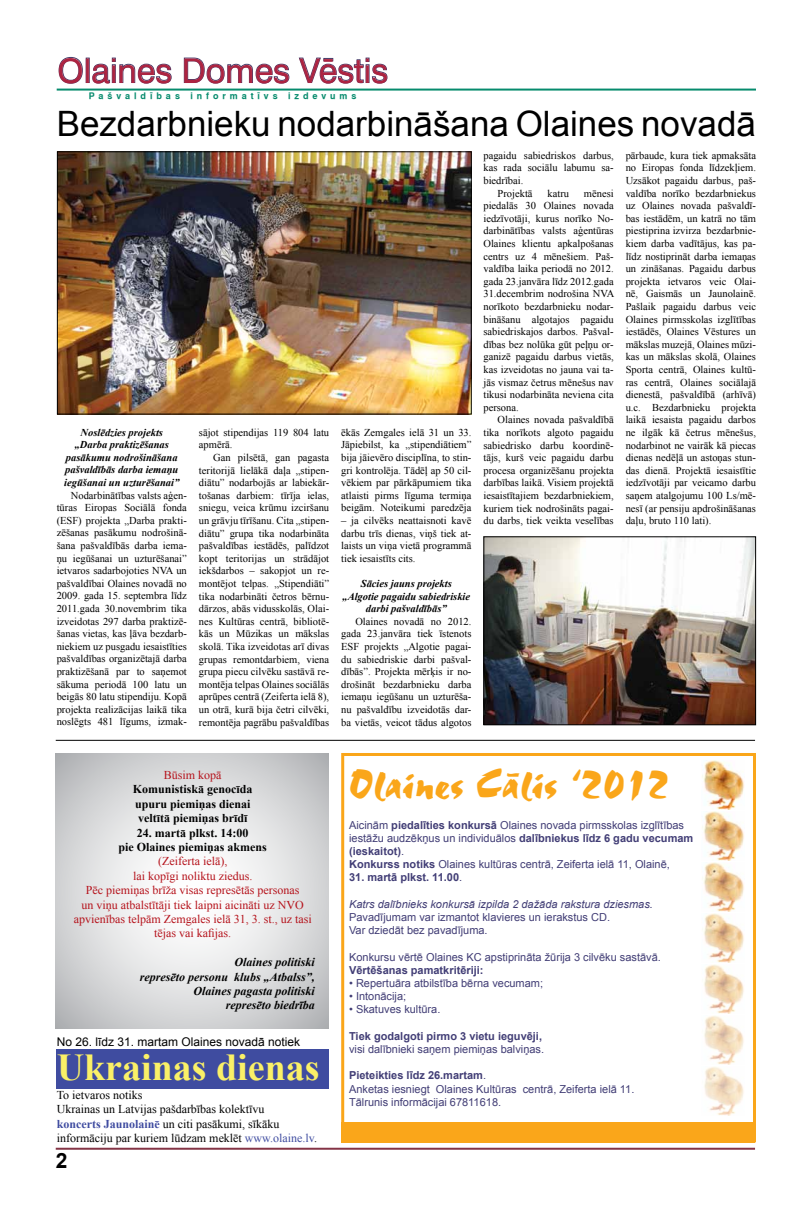
<style>
.page{position:relative;width:792px;height:1224px;background:#fff}
.page>*{position:absolute;margin:0;border:0;box-sizing:border-box;transform-origin:0 0}
.t1{font:44px "Staccato 555 TL Regular A";color:#faa61a}
.t2{font:700 38px "Times New Roman";color:#faf067}
.t3{font:35px "Arial";color:#000}
.t4{font:34px "Swiss 721 TL";color:#ad2441}
.t5{font:700 21px "Arial";color:#000}
.t6{font:12px/14.4px "Times New Roman";color:#b5121b;text-align:center}
.t7{font:12px/14.4px "Times New Roman";color:#000}
.t8{font:700 12px/14.4px "Times New Roman";color:#000}
.t9{font:italic 700 12px/14.4px "Times New Roman";color:#000;text-align:right}
.t10{font:12px "Arial";color:#000}
.t11{font:11px/13.2px "Arial";color:#423e76}
.t12{font:700 11px "Arial";color:#423e76}
.t13{font:italic 11px "Arial";color:#423e76}
.t14{font:10.5px/12.6px "Times New Roman";color:#000;text-align:justify}
.t15{font:italic 700 10.5px/12.6px "Times New Roman";color:#000;text-align:center}
.t16{font:700 9px "Swiss 721 TL";letter-spacing:.44em;color:#068b6d}
.s1{font-weight:700;color:#3f4ca0}
.s2{color:#3f4ca0}
.s3{font-weight:700}
.s4{font-weight:400}
</style>
<div class="page">
<div style="left:57px;top:1049px;width:272px;height:40px;background:#3f4ca0"></div>
<svg style="left:56px;top:753px;width:273px;height:276px"></svg>
<div style="left:341px;top:753px;width:415px;height:389px;border:3px solid #faa61a"></div>
<svg style="left:58px;top:57px;width:25px;height:27px"></svg>
<div style="left:86px;top:58px;width:4px;height:25px;border:1px solid #453c69"></div>
<svg style="left:92px;top:58px;width:80px;height:26px"></svg>
<svg style="left:183px;top:57px;width:107px;height:27px"></svg>
<svg style="left:298px;top:57px;width:90px;height:27px"></svg>
<hr style="left:57px;top:89px;width:699px;height:2px;background:#068b6d">
<hr style="left:56px;top:1148px;width:699px;height:2px;background:#843446">
<img style="left:59px;top:153px;width:411px;height:259px">
<div style="left:57px;top:151px;width:415px;height:263px;border:1px solid #000"></div>
<img style="left:485px;top:538px;width:269px;height:185px">
<div style="left:483px;top:536px;width:273px;height:189px;border:1px solid #000"></div>
<hr style="left:56px;top:740px;width:699px;height:1px;background:#000">
<img style="left:702px;top:760px;width:42px;height:49px">
<img style="left:703px;top:811px;width:41px;height:49px">
<img style="left:704px;top:862px;width:40px;height:49px">
<img style="left:704px;top:913px;width:40px;height:49px">
<img style="left:704px;top:964px;width:40px;height:49px">
<img style="left:704px;top:1016px;width:40px;height:48px">
<img style="left:704px;top:1067px;width:40px;height:48px">
<div style="left:341px;top:1122px;width:414px;height:20px;background:#faa61a"></div>
<h3 class="t4" style="left:58px;top:50px;width:332px">Olaines Domes Vēstis</h3>
<p class="t16" style="left:89px;top:91px;width:269px">Pašvaldības informatīvs izdevums</p>
<h3 class="t3" style="left:57px;top:100px;width:701px">Bezdarbnieku nodarbināšana Olaines novadā</h3>
<p class="t15" style="left:64px;top:426px;width:116px">Noslēdzies projekts „Darba praktizēšanas pasākumu nodrošināšana pašvaldībās darba iemaņu iegūšanai un uzturēšanai”</p>
<p class="t14" style="left:57px;top:489px;width:132px;text-indent:14px">Nodarbinātības valsts aģen&shy;tūras Eiropas Sociālā fonda (ESF) projekta „Darba prakti&shy;zēšanas pasākumu nodrošinā&shy;šana pašvaldībās darba iema&shy;ņu iegūšanai un uzturēšanai” ietvaros sadarbojoties NVA un pašvaldībai Olaines novadā no 2009. gada 15. septembra līdz 2011.gada 30.novembrim tika izveidotas 297 darba praktizē&shy;šanas vietas, kas ļāva bezdarb&shy;niekiem uz pusgadu iesaistīties pašvaldības organizētajā darba praktizēšanā par to saņemot sākuma periodā 100 latu un beigās 80 latu stipendiju. Kopā projekta realizācijas laikā tika noslēgts 481 līgums, izmak-</p>
<p class="t14" style="left:199px;top:426px;width:132px">sājot stipendijas 119 804 latu apmērā.</p>
<p class="t14" style="left:199px;top:451px;width:132px;text-indent:14px">Gan pilsētā, gan pagasta teritorijā lielākā daļa „stipen&shy;diātu” nodarbojās ar labiekār&shy;tošanas darbiem: tīrīja ielas, sniegu, veica krūmu izciršanu un grāvju tīrīšanu. Cita „stipen&shy;diātu” grupa tika nodarbināta pašvaldības iestādēs, palīdzot kopt teritorijas un strādājot iekšdarbos – sakopjot un re&shy;montējot telpas. „Stipendiāti” tika nodarbināti četros bērnu&shy;dārzos, abās vidusskolās, Olai&shy;nes Kultūras centrā, bibliotē&shy;kās un Mūzikas un mākslas skolā. Tika izveidotas arī divas grupas remontdarbiem, viena grupa piecu cilvēku sastāvā re&shy;montēja telpas Olaines sociālās aprūpes centrā (Zeiferta ielā 8), un otrā, kurā bija četri cilvēki, remontēja pagrābu pašvaldības</p>
<p class="t14" style="left:341px;top:426px;width:132px">ēkās Zemgales ielā 31 un 33.<br>Jāpiebilst, ka „stipendiātiem” bija jāievēro disciplīna, to stin&shy;gri kontrolēja. Tādēļ ap 50 cil&shy;vēkiem par pārkāpumiem tika atlaisti pirms līguma termiņa beigām. Noteikumi paredzēja</p>
<p class="t14" style="left:341px;top:514px;width:132px">– ja cilvēks neattaisnoti kavē darbu trīs dienas, viņš tiek at&shy;laists un viņa vietā programmā tiek iesaistīts cits.</p>
<p class="t15" style="left:342px;top:577px;width:129px">Sācies jauns projekts „Algotie pagaidu sabiedriskie darbi pašvaldībās”</p>
<p class="t14" style="left:341px;top:615px;width:132px;text-indent:14px">Olaines novadā no 2012. gada 23.janvāra tiek īstenots ESF projekts „Algotie pagai&shy;du sabiedriskie darbi pašval&shy;dībās”. Projekta mērķis ir no&shy;drošināt bezdarbnieku darba iemaņu iegūšanu un uzturēša&shy;nu pašvaldību izveidotās dar&shy;ba vietās, veicot tādus algotos</p>
<p class="t14" style="left:483px;top:149px;width:132px">pagaidu sabiedriskos darbus,</p>
<p class="t14" style="left:483px;top:161px;width:132px">kas rada sociālu labumu sa-</p>
<p class="t14" style="left:483px;top:174px;width:41px">biedrībai.</p>
<p class="t14" style="left:498px;top:187px;width:36px">Projektā</p>
<p class="t14" style="left:548px;top:187px;width:23px">katru</p>
<p class="t14" style="left:483px;top:187px;width:132px;text-indent:101px">mēnesi piedalās 30 Olaines novada iedzīvotāji, kurus norīko No&shy;darbinātības valsts aģentūras Olaines klientu apkalpošanas centrs uz 4 mēnešiem. Paš&shy;valdība laika periodā no 2012. gada 23.janvāra līdz 2012.gada 31.decembrim nodrošina NVA norīkoto bezdarbnieku nodar&shy;bināšanu algotajos pagaidu sabiedriskajos darbos. Pašval&shy;dības bez nolūka gūt peļņu or&shy;ganizē pagaidu darbus vietās, kas izveidotas no jauna vai ta&shy;jās vismaz četrus mēnešus nav tikusi nodarbināta neviena cita persona.</p>
<p class="t14" style="left:483px;top:413px;width:132px;text-indent:14px">Olaines novada pašvaldībā tika norīkots algoto pagaidu sabiedrisko darbu koordinē&shy;tājs, kurš veic pagaidu darbu procesa organizēšanu projekta darbības laikā. Visiem projektā iesaistītajiem bezdarbniekiem, kuriem tiek nodrošināts pagai&shy;du darbs, tiek veikta veselības</p>
<p class="t14" style="left:626px;top:149px;width:132px">pārbaude, kura tiek apmaksāta no Eiropas fonda līdzekļiem.<br>Uzsākot pagaidu darbus, paš&shy;valdība norīko bezdarbniekus uz Olaines novada pašvaldī&shy;bas iestādēm, un katrā no tām piestiprina izvirza bezdarbnie&shy;kiem darba vadītājus, kas pa&shy;līdz nostiprināt darba iemaņas un zināšanas. Pagaidu darbus projekta ietvaros veic Olai&shy;nē, Gaismās un Jaunolainē.<br>Pašlaik pagaidu darbus veic Olaines pirmsskolas izglītības iestādēs, Olaines Vēstures un mākslas muzejā, Olaines mūzi&shy;kas un mākslas skolā, Olaines Sporta centrā, Olaines kultū&shy;ras centrā, Olaines sociālajā dienestā, pašvaldībā (arhīvā) u.c. Bezdarbnieku projekta laikā iesaista pagaidu darbos ne ilgāk kā četrus mēnešus, nodarbinot ne vairāk kā piecas dienas nedēļā un astoņas stun&shy;das dienā. Projektā iesaistītie iedzīvotāji par veicamo darbu saņem atalgojumu 100 Ls/mē&shy;nesī (ar pensiju apdrošināšanas daļu, bruto 110 lati).</p>
<p class="t6" style="left:164px;top:768px;width:59px">Būsim kopā</p>
<p class="t8" style="left:133px;top:782px;width:121px">Komunistiskā genocīda upuru piemiņas dienai veltītā piemiņas brīdī</p>
<p class="t8" style="left:119px;top:825px;width:150px;text-align:center">24. martā plkst. 14:00<br>pie Olaines piemiņas akmens</p>
<p class="t6" style="left:74px;top:854px;width:239px">(Zeiferta ielā),<br>lai kopīgi noliktu ziedus.<br>Pēc piemiņas brīža visas represētās personas<br>un viņu atbalstītāji tiek laipni aicināti uz NVO apvienības telpām Zemgales ielā 31, 3. st., uz tasi tējas vai kafijas.</p>
<p class="t9" style="left:140px;top:955px;width:177px">Olaines politiski<br>represēto personu klubs „Atbalss”,<br>Olaines pagasta politiski<br>represēto biedrība</p>
<p class="t10" style="left:57px;top:1033px;width:245px">No 26. līdz 31. martam Olaines novadā notiek</p>
<h2 class="t2" style="left:57px;top:1041px;width:264px">Ukrainas dienas</h2>
<p class="t7" style="left:57px;top:1087px;width:262px">To ietvaros notiks<br>Ukrainas un Latvijas pašdarbības kolektīvu<br><span class="s1">koncerts Jaunolainē</span> un citi pasākumi, sīkāku informāciju par kuriem lūdzam meklēt <span class="s2">www.olaine.lv</span>.</p>
<h3 class="t5" style="left:56px;top:1147px;width:13px">2</h3>
<h1 class="t1" style="left:349px;top:756px;width:322px">Olaines Cālis ‘2012</h1>
<p class="t11" style="left:349px;top:818px;width:346px">Aicinām <span class="s3">piedalīties konkursā</span> Olaines novada pirmsskolas izglītības iestāžu audzēkņus un individuālos <span class="s3">dalībniekus līdz 6 gadu vecumam (ieskaitot)</span>.<br><span class="s3">Konkurss notiks</span> Olaines kultūras centrā, Zeiferta ielā 11, Olainē,</p>
<p class="t12" style="left:349px;top:870px;width:115px">31. martā plkst. 11.00<span class="s4">.</span></p>
<p class="t13" style="left:349px;top:897px;width:305px">Katrs dalībnieks konkursā izpilda 2 dažāda rakstura dziesmas.</p>
<p class="t11" style="left:349px;top:911px;width:263px">Pavadījumam var izmantot klavieres un ierakstus CD.<br>Var dziedāt bez pavadījuma.</p>
<p class="t11" style="left:349px;top:950px;width:313px">Konkursu vērtē Olaines KC apstiprināta žūrija 3 cilvēku sastāvā.</p>
<p class="t12" style="left:349px;top:963px;width:136px">Vērtēšanas pamatkritēriji:</p>
<p class="t11" style="left:349px;top:977px;width:195px">• Repertuāra atbilstība bērna vecumam;</p>
<p class="t11" style="left:349px;top:990px;width:59px">• Intonācija;</p>
<p class="t11" style="left:349px;top:1003px;width:93px">• Skatuves kultūra.</p>
<p class="t12" style="left:349px;top:1029px;width:194px">Tiek godalgoti pirmo 3 vietu ieguvēji,</p>
<p class="t11" style="left:349px;top:1043px;width:197px">visi dalībnieki saņem piemiņas balviņas.</p>
<p class="t11" style="left:349px;top:1069px;width:287px"><span class="s3">Pieteikties līdz 26.martam</span>.<br>Anketas iesniegt Olaines Kultūras centrā, Zeiferta ielā 11.<br>Tālrunis informācijai 67811618.</p>
</div>
